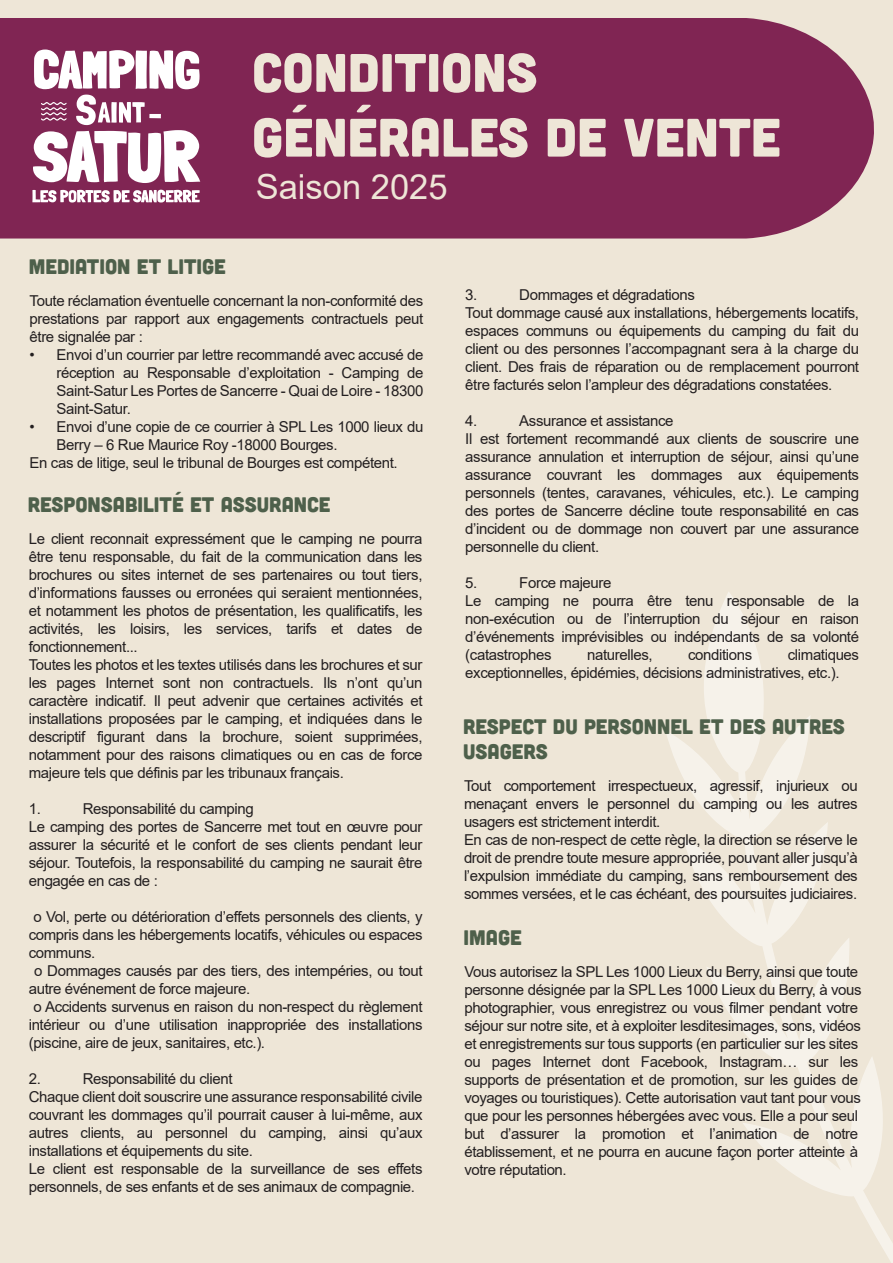
<style>
.page{position:relative;width:893px;height:1263px;background:#eee6d7}
.page>*{position:absolute;margin:0;border:0;box-sizing:border-box;transform-origin:0 0}
.t1{font:54px/64.8px "Cubano";color:#eee6d7}
.t2{font:34.5px "Arial";color:#eee6d7}
.t3{font:21px/25.2px "Cubano";color:#4e604b}
.t4{font:15px/18px "Arial";letter-spacing:-.025em;color:#231f20}
</style>
<div class="page">
<div style="left:0;top:18px;width:874px;height:220px;background:#802553"></div>
<svg style="left:666px;top:592px;width:227px;height:671px"></svg>
<svg style="left:32px;top:190px;width:168px;height:12px;background:#d2b2c2"></svg>
<svg style="left:34px;top:50px;width:166px;height:39px;background:#dac0cd"></svg>
<svg style="left:33px;top:95px;width:167px;height:88px;background:#bd8ea6"></svg>
<h3 class="t3" style="left:29px;top:253px;width:199px">MEDIATION ET LITIGE</h3>
<h1 class="t1" style="left:252px;top:38px;width:530px">CONDITIONS<br>GÉNÉRALES DE VENTE</h1>
<h2 class="t2" style="left:256px;top:163px;width:193px">Saison 2025</h2>
<p class="t4" style="left:30px;top:292px;width:395px;text-align:justify">Toute réclamation éventuelle concernant la non-conformité des prestations par rapport aux engagements contractuels peut être signalée par :</p>
<p class="t4" style="left:57px;top:346px;width:368px;text-align:justify;text-indent:-27px">• Envoi d’un courrier par lettre recommandé avec accusé de réception au Responsable d’exploitation - Camping de Saint-Satur Les Portes de Sancerre - Quai de Loire - 18300<br>Saint-Satur.</p>
<p class="t4" style="left:30px;top:418px;width:395px">• Envoi d’une copie de ce courrier à SPL Les 1000 lieux du</p>
<p class="t4" style="left:57px;top:436px;width:282px">Berry – 6 Rue Maurice Roy -18000 Bourges.</p>
<p class="t4" style="left:30px;top:454px;width:370px">En cas de litige, seul le tribunal de Bourges est compétent.</p>
<h3 class="t3" style="left:28px;top:491px;width:304px">RESPONSABILITÉ ET ASSURANCE</h3>
<p class="t4" style="left:29px;top:529px;width:395px">Le client reconnait expressément que le camping ne pourra être tenu responsable, du fait de la communication dans les brochures ou sites internet de ses partenaires ou tout tiers, d’informations fausses ou erronées qui seraient mentionnées, et notamment les photos de présentation, les qualificatifs, les activités, les loisirs, les services, tarifs et dates de fonctionnement...<br>Toutes les photos et les textes utilisés dans les brochures et sur les pages Internet sont non contractuels. Ils n’ont qu’un caractère indicatif. Il peut advenir que certaines activités et installations proposées par le camping, et indiquées dans le descriptif figurant dans la brochure, soient supprimées, notamment pour des raisons climatiques ou en cas de force majeure tels que définis par les tribunaux français.</p>
<p class="t4" style="left:29px;top:799px;width:14px">1.</p>
<p class="t4" style="left:29px;top:799px;width:395px;text-indent:54px">Responsabilité du camping<br>Le camping des portes de Sancerre met tout en œuvre pour assurer la sécurité et le confort de ses clients pendant leur séjour. Toutefois, la responsabilité du camping ne saurait être engagée en cas de :</p>
<p class="t4" style="left:33px;top:907px;width:391px">o Vol, perte ou détérioration d’effets personnels des clients, y</p>
<p class="t4" style="left:29px;top:925px;width:395px">compris dans les hébergements locatifs, véhicules ou espaces</p>
<p class="t4" style="left:29px;top:943px;width:68px">communs.</p>
<p class="t4" style="left:34px;top:961px;width:390px">o Dommages causés par des tiers, des intempéries, ou tout</p>
<p class="t4" style="left:29px;top:979px;width:223px">autre événement de force majeure.</p>
<p class="t4" style="left:33px;top:997px;width:391px">o Accidents survenus en raison du non-respect du règlement</p>
<p class="t4" style="left:29px;top:1015px;width:395px">intérieur ou d’une utilisation inappropriée des installations</p>
<p class="t4" style="left:29px;top:1033px;width:238px">(piscine, aire de jeux, sanitaires, etc.).</p>
<p class="t4" style="left:29px;top:1069px;width:14px">2.</p>
<p class="t4" style="left:29px;top:1069px;width:395px;text-indent:54px">Responsabilité du client<br>Chaque client doit souscrire une assurance responsabilité civile couvrant les dommages qu’il pourrait causer à lui-même, aux autres clients, au personnel du camping, ainsi qu’aux installations et équipements du site.<br>Le client est responsable de la surveillance de ses effets personnels, de ses enfants et de ses animaux de compagnie.</p>
<p class="t4" style="left:465px;top:285px;width:395px;text-indent:54px">Dommages et dégradations<br>Tout dommage causé aux installations, hébergements locatifs, espaces communs ou équipements du camping du fait du client ou des personnes l’accompagnant sera à la charge du client. Des frais de réparation ou de remplacement pourront être facturés selon l’ampleur des dégradations constatées.</p>
<p class="t4" style="left:465px;top:411px;width:14px">4.</p>
<p class="t4" style="left:465px;top:285px;width:14px">3.</p>
<p class="t4" style="left:465px;top:411px;width:395px;text-indent:54px">Assurance et assistance<br>Il est fortement recommandé aux clients de souscrire une assurance annulation et interruption de séjour, ainsi qu’une assurance couvrant les dommages aux équipements personnels (tentes, caravanes, véhicules, etc.). Le camping des portes de Sancerre décline toute responsabilité en cas d’incident ou de dommage non couvert par une assurance personnelle du client.</p>
<p class="t4" style="left:465px;top:573px;width:14px">5.</p>
<p class="t4" style="left:465px;top:573px;width:395px;text-indent:54px">Force majeure<br>Le camping ne pourra être tenu responsable de la non-exécution ou de l’interruption du séjour en raison d’événements imprévisibles ou indépendants de sa volonté (catastrophes</p>
<p class="t4" style="left:465px;top:645px;width:395px;text-indent:323px">climatiques exceptionnelles, épidémies, décisions administratives, etc.).</p>
<p class="t4" style="left:587px;top:645px;width:67px">naturelles,</p>
<p class="t4" style="left:688px;top:645px;width:66px">conditions</p>
<h3 class="t3" style="left:463px;top:713px;width:383px">RESPECT DU PERSONNEL ET DES AUTRES<br>USAGERS</h3>
<p class="t4" style="left:464px;top:777px;width:395px">Tout comportement irrespectueux, agressif, injurieux ou menaçant envers le personnel du camping ou les autres usagers est strictement interdit.<br>En cas de non-respect de cette règle, la direction se réserve le droit de prendre toute mesure appropriée, pouvant aller jusqu’à l’expulsion immédiate du camping, sans remboursement des sommes versées, et le cas échéant, des poursuites judiciaires.</p>
<h3 class="t3" style="left:463px;top:924px;width:60px">IMAGE</h3>
<p class="t4" style="left:464px;top:962px;width:399px">Vous autorisez la SPL Les 1000 Lieux du Berry, ainsi que toute personne désignée par la SPL Les 1000 Lieux du Berry, à vous photographier, vous enregistrez ou vous filmer pendant votre séjour sur notre site, et à exploiter lesditesimages, sons, vidéos et enregistrements sur tous supports (en particulier sur les sites ou pages Internet dont Facebook, Instagram… sur les supports de présentation et de promotion, sur les guides de voyages ou touristiques). Cette autorisation vaut tant pour vous que pour les personnes hébergées avec vous. Elle a pour seul but d’assurer la promotion et l’animation de notre établissement, et ne pourra en aucune façon porter atteinte à votre réputation.</p>
</div>
